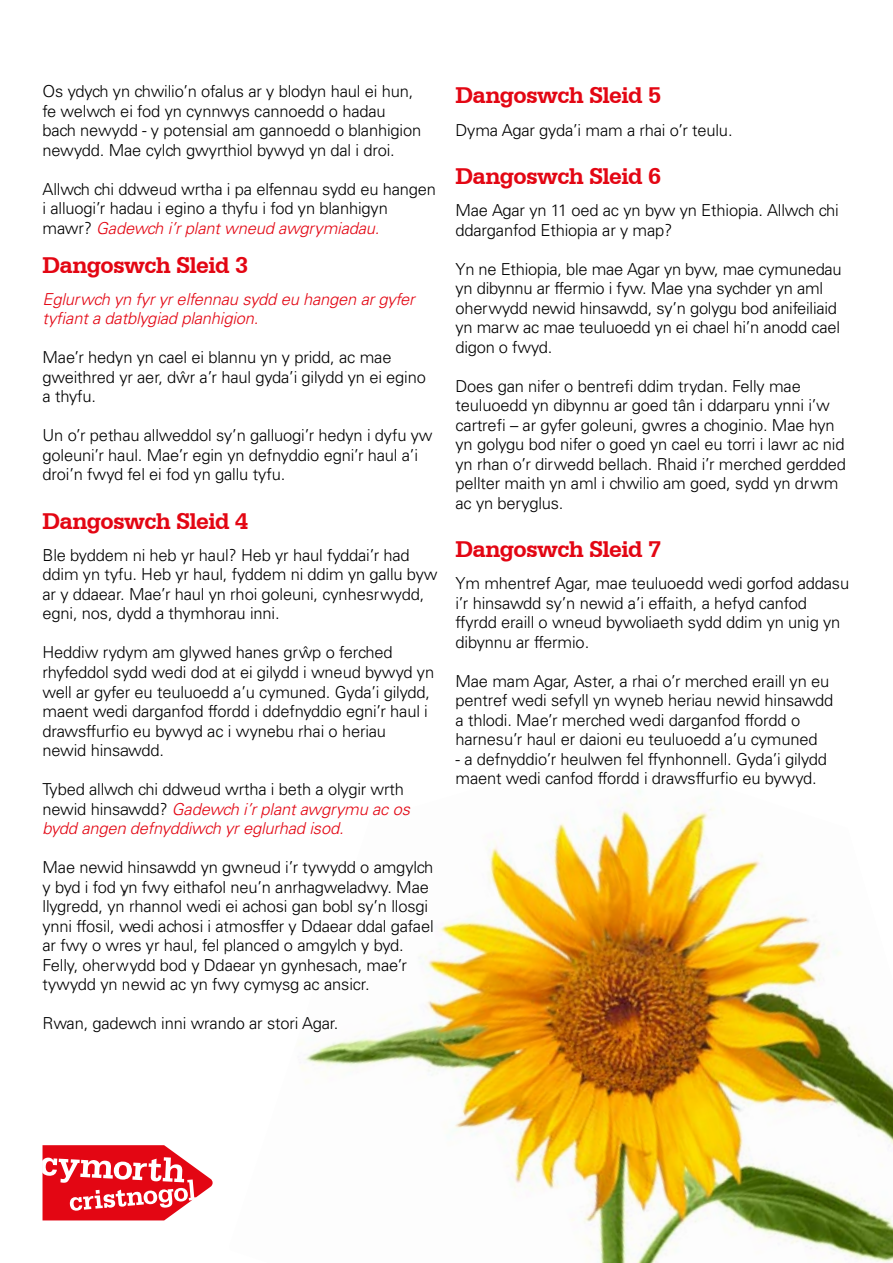
<style>
.page{position:relative;width:893px;height:1263px;background:#fff}
.page>*{position:absolute;margin:0;border:0;box-sizing:border-box;transform-origin:0 0}
.t1{font:700 24px "Serifa BT";letter-spacing:-.025em;color:#e30613}
.t2{font:300 16.5px/19.5px "Univers CA";letter-spacing:-.01em;color:#000}
.t3{font:italic 300 16.5px/19.5px "Univers CA";letter-spacing:-.01em;color:#e30613}
.s1{font-style:italic;color:#e30613}
.s2{font-style:normal;color:#000}
</style>
<div class="page">
<img style="left:299px;top:790px;width:594px;height:473px">
<svg style="left:43px;top:1145px;width:170px;height:75px"></svg>
<p class="t2" style="left:43px;top:82px;width:380px">Os ydych yn chwilio’n ofalus ar y blodyn haul ei hun, fe welwch ei fod yn cynnwys cannoedd o hadau bach newydd - y potensial am gannoedd o blanhigion newydd. Mae cylch gwyrthiol bywyd yn dal i droi.</p>
<p class="t2" style="left:43px;top:179px;width:395px">Allwch chi ddweud wrtha i pa elfennau sydd eu hangen i alluogi’r hadau i egino a thyfu i fod yn blanhigyn mawr? <span class="s1">Gadewch i’r plant wneud awgrymiadau.</span></p>
<h1 class="t1" style="left:43px;top:250px;width:207px">Dangoswch Sleid 3</h1>
<p class="t3" style="left:43px;top:289px;width:374px">Eglurwch yn fyr yr elfennau sydd eu hangen ar gyfer tyfiant a datblygiad planhigion.</p>
<p class="t2" style="left:43px;top:348px;width:385px">Mae’r hedyn yn cael ei blannu yn y pridd, ac mae gweithred yr aer, dŵr a’r haul gyda’i gilydd yn ei egino a thyfu.</p>
<p class="t2" style="left:43px;top:426px;width:392px">Un o’r pethau allweddol sy’n galluogi’r hedyn i dyfu yw goleuni’r haul. Mae’r egin yn defnyddio egni’r haul a’i droi’n fwyd fel ei fod yn gallu tyfu.</p>
<h1 class="t1" style="left:43px;top:506px;width:207px">Dangoswch Sleid 4</h1>
<p class="t2" style="left:43px;top:545px;width:396px">Ble byddem ni heb yr haul? Heb yr haul fyddai’r had ddim yn tyfu. Heb yr haul, fyddem ni ddim yn gallu byw ar y ddaear. Mae’r haul yn rhoi goleuni, cynhesrwydd, egni, nos, dydd a thymhorau inni.</p>
<p class="t2" style="left:43px;top:643px;width:393px">Heddiw rydym am glywed hanes grŵp o ferched rhyfeddol sydd wedi dod at ei gilydd i wneud bywyd yn well ar gyfer eu teuluoedd a’u cymuned. Gyda’i gilydd, maent wedi darganfod ffordd i ddefnyddio egni’r haul i drawsffurfio eu bywyd ac i wynebu rhai o heriau<br>newid hinsawdd.</p>
<p class="t3" style="left:43px;top:779px;width:369px"><span class="s2">Tybed allwch chi ddweud wrtha i beth a olygir wrth newid hinsawdd?</span> Gadewch i’r plant awgrymu ac os bydd angen defnyddiwch yr eglurhad isod.</p>
<p class="t2" style="left:43px;top:857px;width:393px">Mae newid hinsawdd yn gwneud i’r tywydd o amgylch y byd i fod yn fwy eithafol neu’n anrhagweladwy. Mae llygredd, yn rhannol wedi ei achosi gan bobl sy’n llosgi ynni ffosil, wedi achosi i atmosffer y Ddaear ddal gafael ar fwy o wres yr haul, fel planced o amgylch y byd.<br>Felly, oherwydd bod y Ddaear yn gynhesach, mae’r tywydd yn newid ac yn fwy cymysg ac ansicr.</p>
<p class="t2" style="left:43px;top:1013px;width:298px">Rwan, gadewch inni wrando ar stori Agar.</p>
<h1 class="t1" style="left:455px;top:80px;width:207px">Dangoswch Sleid 5</h1>
<p class="t2" style="left:455px;top:120px;width:279px">Dyma Agar gyda’i mam a rhai o’r teulu.</p>
<h1 class="t1" style="left:455px;top:161px;width:207px">Dangoswch Sleid 6</h1>
<p class="t2" style="left:455px;top:201px;width:385px">Mae Agar yn 11 oed ac yn byw yn Ethiopia. Allwch chi ddarganfod Ethiopia ar y map?</p>
<p class="t2" style="left:455px;top:259px;width:388px">Yn ne Ethiopia, ble mae Agar yn byw, mae cymunedau yn dibynnu ar ffermio i fyw. Mae yna sychder yn aml oherwydd newid hinsawdd, sy’n golygu bod anifeiliaid yn marw ac mae teuluoedd yn ei chael hi’n anodd cael digon o fwyd.</p>
<p class="t2" style="left:455px;top:376px;width:392px">Does gan nifer o bentrefi ddim trydan. Felly mae teuluoedd yn dibynnu ar goed tân i ddarparu ynni i’w cartrefi – ar gyfer goleuni, gwres a choginio. Mae hyn yn golygu bod nifer o goed yn cael eu torri i lawr ac nid yn rhan o’r dirwedd bellach. Rhaid i’r merched gerdded pellter maith yn aml i chwilio am goed, sydd yn drwm ac yn beryglus.</p>
<h1 class="t1" style="left:455px;top:534px;width:207px">Dangoswch Sleid 7</h1>
<p class="t2" style="left:455px;top:574px;width:395px">Ym mhentref Agar, mae teuluoedd wedi gorfod addasu i’r hinsawdd sy’n newid a’i effaith, a hefyd canfod ffyrdd eraill o wneud bywoliaeth sydd ddim yn unig yn dibynnu ar ffermio.</p>
<p class="t2" style="left:455px;top:671px;width:379px">Mae mam Agar, Aster, a rhai o’r merched eraill yn eu pentref wedi sefyll yn wyneb heriau newid hinsawdd a thlodi. Mae’r merched wedi darganfod ffordd o harnesu’r haul er daioni eu teuluoedd a’u cymuned</p>
<p class="t2" style="left:455px;top:749px;width:373px">- a defnyddio’r heulwen fel ffynhonnell. Gyda’i gilydd maent wedi canfod ffordd i drawsffurfio eu bywyd.</p>
</div>
